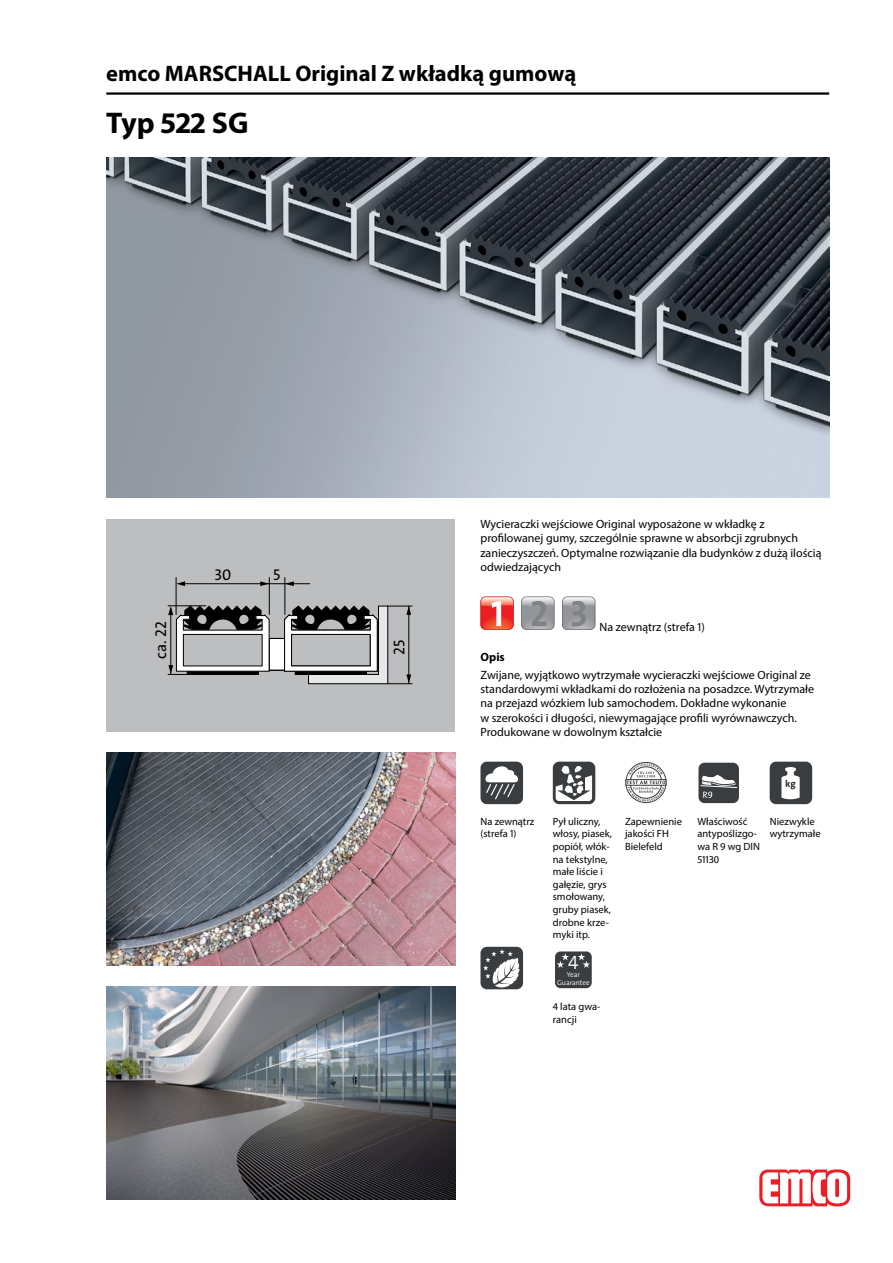
<style>
.page{position:relative;width:893px;height:1263px;background:#fff}
.page>*{position:absolute;margin:0;border:0;box-sizing:border-box;transform-origin:0 0}
.typ_bau{font:700 30px "Myriad Pro";color:#000}
.titel1_em_bau{font:700 22.5px "Myriad Pro";color:#000}
.BILDR{font:300 19.5px "The Sans Os F";color:#fff}
.BILDR-2{font:15.6px "The Sans Os F";color:#000}
.fliesstext_bau{font:12px/14.4px "Myriad Pro";color:#000}
.Stoerer{font:12px/14.4px "Myriad Pro";color:#000}
.fliesstext_bold_bau{font:700 12px "Myriad Pro";color:#000}
.mouseovertext_bau{font:10.5px/12.6px "Myriad Pro";color:#000}
.BILDR-3{font:300 7.05px/7.8px "The Sans Os F";color:#fff;text-align:center}
</style>
<div class="page">
<img style="left:106px;top:157px;width:723px;height:340px">
<hr style="left:106px;top:92px;width:723px;height:3px;background:#000">
<svg style="left:759px;top:1169px;width:91px;height:37px"></svg>
<div style="left:106px;top:519px;width:349px;height:212px;background:#bcbec0"></div>
<hr style="left:185px;top:583px;width:84px;height:1px;background:#000">
<svg style="left:260px;top:581px;width:9px;height:5px"></svg>
<svg style="left:177px;top:581px;width:8px;height:5px"></svg>
<svg style="left:285px;top:581px;width:9px;height:5px"></svg>
<hr style="left:176px;top:577px;width:1px;height:37px;background:#000">
<hr style="left:284px;top:577px;width:1px;height:37px;background:#000">
<hr style="left:269px;top:577px;width:1px;height:37px;background:#000">
<hr style="left:269px;top:583px;width:41px;height:1px;background:#000">
<svg style="left:168px;top:605px;width:244px;height:79px"></svg>
<img style="left:106px;top:753px;width:349px;height:212px">
<img style="left:106px;top:986px;width:349px;height:213px">
<svg style="left:521px;top:597px;width:33px;height:33px"></svg>
<svg style="left:562px;top:597px;width:33px;height:33px"></svg>
<svg style="left:480px;top:597px;width:34px;height:33px"></svg>
<div style="left:480px;top:762px;width:43px;height:42px;background:#3a3d40;border-radius:6px"></div>
<svg style="left:485px;top:766px;width:34px;height:33px"></svg>
<div style="left:553px;top:762px;width:42px;height:42px;background:#3a3d40;border-radius:6px"></div>
<svg style="left:556px;top:766px;width:36px;height:35px"></svg>
<svg style="left:625px;top:762px;width:43px;height:42px"></svg>
<div style="left:626px;top:762px;width:40px;height:41px;border:1px solid #414042;border-radius:50%"></div>
<svg style="left:626px;top:763px;width:40px;height:38px"></svg>
<div style="left:698px;top:763px;width:41px;height:40px;background:#3a3d40;border-radius:6px"></div>
<svg style="left:700px;top:775px;width:37px;height:23px"></svg>
<div style="left:770px;top:762px;width:42px;height:42px;background:#3a3d40;border-radius:6px"></div>
<svg style="left:781px;top:767px;width:19px;height:32px"></svg>
<div style="left:480px;top:947px;width:43px;height:42px;background:#3a3d40;border-radius:6px"></div>
<svg style="left:483px;top:949px;width:37px;height:38px"></svg>
<div style="left:555px;top:951px;width:37px;height:37px;background:#3a3d40;border-radius:5px"></div>
<svg style="left:557px;top:953px;width:12px;height:15px"></svg>
<svg style="left:578px;top:953px;width:12px;height:15px"></svg>
<p class="titel1_em_bau" style="left:106px;top:59px;width:471px">emco MARSCHALL Original Z wkładką gumową</p>
<p class="typ_bau" style="left:106px;top:103px;width:144px">Typ 522 SG</p>
<p class="BILDR-2" style="left:151px;top:659px;width:39px;rotate:-90deg">ca. 22</p>
<p class="BILDR-2" style="left:215px;top:564px;width:18px">30</p>
<p class="BILDR-2" style="left:273px;top:564px;width:9px">5</p>
<p class="BILDR-2" style="left:389px;top:655px;width:17px;rotate:-90deg">25</p>
<p class="Stoerer" style="left:480px;top:516px;width:342px">Wycieraczki wejściowe Original wyposażone w wkładkę z profilowanej gumy, szczególnie sprawne w absorbcji zgrubnych zanieczyszczeń. Optymalne rozwiązanie dla budynków z dużą ilością odwiedzających</p>
<p class="fliesstext_bau" style="left:600px;top:619px;width:107px">Na zewnątrz (strefa 1)</p>
<p class="fliesstext_bold_bau" style="left:480px;top:649px;width:26px">Opis</p>
<p class="fliesstext_bau" style="left:480px;top:667px;width:335px">Zwijane, wyjątkowo wytrzymałe wycieraczki wejściowe Original ze standardowymi wkładkami do rozłożenia na posadzce. Wytrzymałe na przejazd wózkiem lub samochodem. Dokładne wykonanie<br>w szerokości i długości, niewymagające profili wyrównawczych.<br>Produkowane w dowolnym kształcie</p>
<p class="mouseovertext_bau" style="left:480px;top:815px;width:55px">Na zewnątrz (strefa 1)</p>
<p class="mouseovertext_bau" style="left:553px;top:815px;width:61px">Pył uliczny, włosy, piasek, popiół, włók&shy;na tekstylne, małe liście i gałęzie, grys smołowany, gruby piasek, drobne krze&shy;myki itp.</p>
<p class="mouseovertext_bau" style="left:625px;top:815px;width:58px">Zapewnienie jakości FH<br>Bielefeld</p>
<p class="mouseovertext_bau" style="left:697px;top:815px;width:64px">Właściwość antypoślizgo&shy;wa R 9 wg DIN<br>51130</p>
<p class="mouseovertext_bau" style="left:770px;top:815px;width:53px">Niezwykle wytrzymałe</p>
<p class="BILDR" style="left:568px;top:950px;width:12px">4</p>
<p class="BILDR-3" style="left:557px;top:971px;width:34px">Year<br>Guarantee</p>
<p class="mouseovertext_bau" style="left:553px;top:1000px;width:49px">4 lata gwa&shy;rancji</p>
</div>
